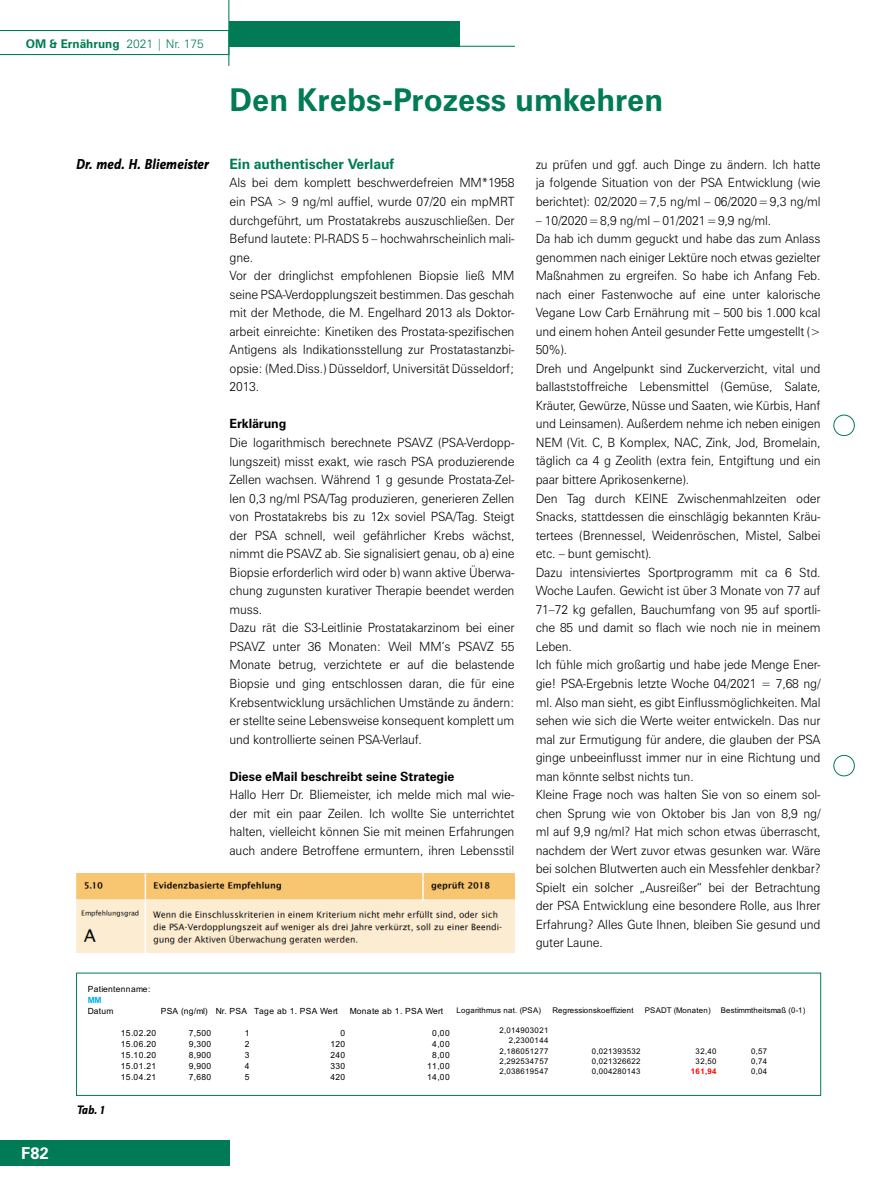
<style>
.page{position:relative;width:893px;height:1191px;background:#fff}
.page>*{position:absolute;margin:0;border:0;box-sizing:border-box;transform-origin:0 0}
.t1{font:700 31.5px "Zurich BT";color:#007b55}
.t2{font:700 16.5px "Zurich BT";color:#fff}
.t3{font:italic 700 15px "Zine Sans Dis";color:#000;scale:.95 1}
.t4{font:700 14.25px "Zurich BT";letter-spacing:-.01em;color:#007b55}
.t5{font:300 12.75px/18.6px "Zurich BT";letter-spacing:-.01em;color:#000;scale:.95 1}
.t6{font:700 12.75px "Zurich BT";letter-spacing:-.01em;color:#000}
.t7{font:italic 700 12.75px "Zine Sans Dis";color:#000;scale:.95 1}
.t8{font:700 12px "Zurich BT";color:#007b55}
.t9{font:8.55px "Arial";letter-spacing:.045em;color:#000}
.t10{font:700 8.55px "Arial";color:#00b0f0}
.t11{font:7.8px/10.2px "Arial";letter-spacing:.045em;color:#000;text-align:right}
.t12{font:7.8px "Arial";letter-spacing:.02em;color:#000}
.t13{font:700 7.8px "Arial";color:#f00}
.s1{font-weight:300}
</style>
<div class="page">
<svg style="left:0;top:30px;width:228px;height:25px"></svg>
<div style="left:229px;top:21px;width:230px;height:26px;background:#007b55"></div>
<hr style="left:228px;top:0;width:1px;height:66px;background:#007b55">
<hr style="left:457px;top:46px;width:58px;height:1px;background:#007b55">
<img style="left:76px;top:873px;width:439px;height:79px">
<div style="left:0;top:1140px;width:230px;height:25px;background:#007b55"></div>
<div style="left:833px;top:415px;width:22px;height:21px;border:1px solid #007b55;border-radius:50%"></div>
<div style="left:833px;top:755px;width:22px;height:21px;border:1px solid #007b55;border-radius:50%"></div>
<p class="t8" style="left:26px;top:36px;width:180px">OM &amp; Ernährung <span class="s1">2021 | Nr. 175</span></p>
<p class="t3" style="left:76px;top:156px;width:141px">Dr. med. H. Bliemeister</p>
<h1 class="t1" style="left:229px;top:80px;width:435px">Den Krebs-Prozess umkehren</h1>
<p class="t4" style="left:229px;top:155px;width:166px">Ein authentischer Verlauf</p>
<p class="t5" style="left:229px;top:173px;width:301px">Als bei dem komplett beschwerdefreien MM*1958 ein PSA &gt; 9 ng/ml auffiel, wurde 07/20 ein mpMRT durchgeführt, um Prostatakrebs auszuschließen. Der Befund lautete: PI-RADS 5 – hochwahrscheinlich mali&shy;gne.<br>Vor der dringlichst empfohlenen Biopsie ließ MM seine PSA-Verdopplungszeit bestimmen. Das geschah mit der Methode, die M. Engelhard 2013 als Doktor&shy;arbeit einreichte: Kinetiken des Prostata-spezifischen Antigens als Indikationsstellung zur Prostatastanzbi&shy;opsie: (Med.Diss.) Düsseldorf, Universität Düsseldorf; 2013.</p>
<p class="t6" style="left:229px;top:416px;width:58px">Erklärung</p>
<p class="t5" style="left:229px;top:433px;width:301px">Die logarithmisch berechnete PSAVZ (PSA-Verdopp&shy;lungszeit) misst exakt, wie rasch PSA produzierende Zellen wachsen. Während 1 g gesunde Prostata-Zel&shy;len 0,3 ng/ml PSA/Tag produzieren, generieren Zellen von Prostatakrebs bis zu 12x soviel PSA/Tag. Steigt der PSA schnell, weil gefährlicher Krebs wächst, nimmt die PSAVZ ab. Sie signalisiert genau, ob a) eine Biopsie erforderlich wird oder b) wann aktive Überwa&shy;chung zugunsten kurativer Therapie beendet werden muss.<br>Dazu rät die S3-Leitlinie Prostatakarzinom bei einer PSAVZ unter 36 Monaten: Weil MM’s PSAVZ 55<br>Monate betrug, verzichtete er auf die belastende Biopsie und ging entschlossen daran, die für eine Krebsentwicklung ursächlichen Umstände zu ändern: er stellte seine Lebensweise konsequent komplett um und kontrollierte seinen PSA-Verlauf.</p>
<p class="t6" style="left:229px;top:768px;width:226px">Diese eMail beschreibt seine Strategie</p>
<p class="t5" style="left:229px;top:785px;width:301px;text-align:justify">Hallo Herr Dr. Bliemeister, ich melde mich mal wie&shy;der mit ein paar Zeilen. Ich wollte Sie unterrichtet halten, vielleicht können Sie mit meinen Erfahrungen auch andere Betroffene ermuntern, ihren Lebensstil</p>
<p class="t5" style="left:536px;top:155px;width:301px;text-align:justify">zu prüfen und ggf. auch Dinge zu ändern. Ich hatte ja folgende Situation von der PSA Entwicklung (wie berichtet): 02/2020=7,5 ng/ml – 06/2020=9,3 ng/ml</p>
<p class="t5" style="left:536px;top:211px;width:301px">– 10/2020=8,9 ng/ml – 01/2021=9,9 ng/ml.<br>Da hab ich dumm geguckt und habe das zum Anlass genommen nach einiger Lektüre noch etwas gezielter Maßnahmen zu ergreifen. So habe ich Anfang Feb. nach einer Fastenwoche auf eine unter kalorische Vegane Low Carb Ernährung mit – 500 bis 1.000 kcal und einem hohen Anteil gesunder Fette umgestellt (&gt; 50%).<br>Dreh und Angelpunkt sind Zuckerverzicht, vital und ballaststoffreiche Lebensmittel (Gemüse, Salate, Kräuter, Gewürze, Nüsse und Saaten, wie Kürbis, Hanf und Leinsamen). Außerdem nehme ich neben einigen NEM (Vit. C, B Komplex, NAC, Zink, Jod, Bromelain, täglich ca 4 g Zeolith (extra fein, Entgiftung und ein paar bittere Aprikosenkerne).<br>Den Tag durch KEINE Zwischenmahlzeiten oder Snacks, stattdessen die einschlägig bekannten Kräu&shy;tertees (Brennessel, Weidenröschen, Mistel, Salbei etc. – bunt gemischt).<br>Dazu intensiviertes Sportprogramm mit ca 6 Std.<br>Woche Laufen. Gewicht ist über 3 Monate von 77 auf 71–72 kg gefallen, Bauchumfang von 95 auf sportli&shy;che 85 und damit so flach wie noch nie in meinem Leben.<br>Ich fühle mich großartig und habe jede Menge Ener&shy;gie! PSA-Ergebnis letzte Woche 04/2021 = 7,68 ng/ ml. Also man sieht, es gibt Einflussmöglichkeiten. Mal sehen wie sich die Werte weiter entwickeln. Das nur mal zur Ermutigung für andere, die glauben der PSA ginge unbeeinflusst immer nur in eine Richtung und man könnte selbst nichts tun.<br>Kleine Frage noch was halten Sie von so einem sol&shy;chen Sprung wie von Oktober bis Jan von 8,9 ng/ ml auf 9,9 ng/ml? Hat mich schon etwas überrascht, nachdem der Wert zuvor etwas gesunken war. Wäre bei solchen Blutwerten auch ein Messfehler denkbar?<br>Spielt ein solcher „Ausreißer“ bei der Betrachtung der PSA Entwicklung eine besondere Rolle, aus Ihrer Erfahrung? Alles Gute Ihnen, bleiben Sie gesund und guter Laune.</p>
<p class="t9" style="left:88px;top:982px;width:64px">Patientenname:</p>
<p class="t10" style="left:88px;top:993px;width:15px">MM</p>
<p class="t9" style="left:88px;top:1005px;width:27px">Datum</p>
<p class="t9" style="left:161px;top:1005px;width:179px">PSA (ng/ml) Nr. PSA Tage ab 1. PSA Wert</p>
<p class="t9" style="left:350px;top:1005px;width:95px">Monate ab 1. PSA Wert</p>
<p class="t9" style="left:121px;top:1027px;width:37px">15.02.20</p>
<p class="t9" style="left:189px;top:1027px;width:24px">7,500</p>
<p class="t9" style="left:245px;top:1027px;width:6px">1</p>
<p class="t9" style="left:341px;top:1027px;width:6px">0</p>
<p class="t9" style="left:432px;top:1027px;width:19px">0,00</p>
<p class="t9" style="left:121px;top:1038px;width:37px">15.06.20</p>
<p class="t9" style="left:189px;top:1038px;width:24px">9,300</p>
<p class="t9" style="left:245px;top:1038px;width:6px">2</p>
<p class="t9" style="left:330px;top:1038px;width:16px">120</p>
<p class="t9" style="left:432px;top:1038px;width:19px">4,00</p>
<p class="t9" style="left:121px;top:1049px;width:37px">15.10.20</p>
<p class="t9" style="left:189px;top:1049px;width:24px">8,900</p>
<p class="t9" style="left:245px;top:1049px;width:6px">3</p>
<p class="t9" style="left:330px;top:1049px;width:16px">240</p>
<p class="t9" style="left:432px;top:1049px;width:19px">8,00</p>
<p class="t9" style="left:121px;top:1060px;width:37px">15.01.21</p>
<p class="t9" style="left:189px;top:1060px;width:24px">9,900</p>
<p class="t9" style="left:245px;top:1060px;width:6px">4</p>
<p class="t9" style="left:330px;top:1060px;width:16px">330</p>
<p class="t9" style="left:427px;top:1060px;width:24px">11,00</p>
<p class="t9" style="left:121px;top:1071px;width:37px">15.04.21</p>
<p class="t9" style="left:189px;top:1071px;width:24px">7,680</p>
<p class="t9" style="left:245px;top:1071px;width:6px">5</p>
<p class="t9" style="left:330px;top:1071px;width:16px">420</p>
<p class="t9" style="left:427px;top:1071px;width:24px">14,00</p>
<p class="t11" style="left:456px;top:1005px;width:86px">Logarithmus nat. (PSA)</p>
<p class="t12" style="left:553px;top:1004px;width:83px">Regressionskoeffizient</p>
<p class="t11" style="left:645px;top:1005px;width:67px">PSADT (Monaten)</p>
<p class="t12" style="left:721px;top:1004px;width:86px">Bestimmtheitsmaß (0-1)</p>
<p class="t11" style="left:499px;top:1025px;width:50px">2,014903021<br>2,2300144<br>2,186051277</p>
<p class="t11" style="left:592px;top:1045px;width:50px">0,021393532</p>
<p class="t11" style="left:696px;top:1045px;width:22px">32,40</p>
<p class="t11" style="left:751px;top:1045px;width:18px">0,57</p>
<p class="t11" style="left:499px;top:1056px;width:50px">2,292534757</p>
<p class="t11" style="left:592px;top:1056px;width:50px">0,021326622</p>
<p class="t11" style="left:696px;top:1056px;width:22px">32,50</p>
<p class="t11" style="left:751px;top:1056px;width:18px">0,74</p>
<p class="t11" style="left:499px;top:1066px;width:50px">2,038619547</p>
<p class="t11" style="left:592px;top:1066px;width:50px">0,004280143</p>
<p class="t13" style="left:691px;top:1065px;width:27px">161,94</p>
<p class="t11" style="left:751px;top:1066px;width:18px">0,04</p>
<p class="t2" style="left:21px;top:1143px;width:29px">F82</p>
<p class="t7" style="left:77px;top:1103px;width:30px">Tab. 1</p>
</div>
